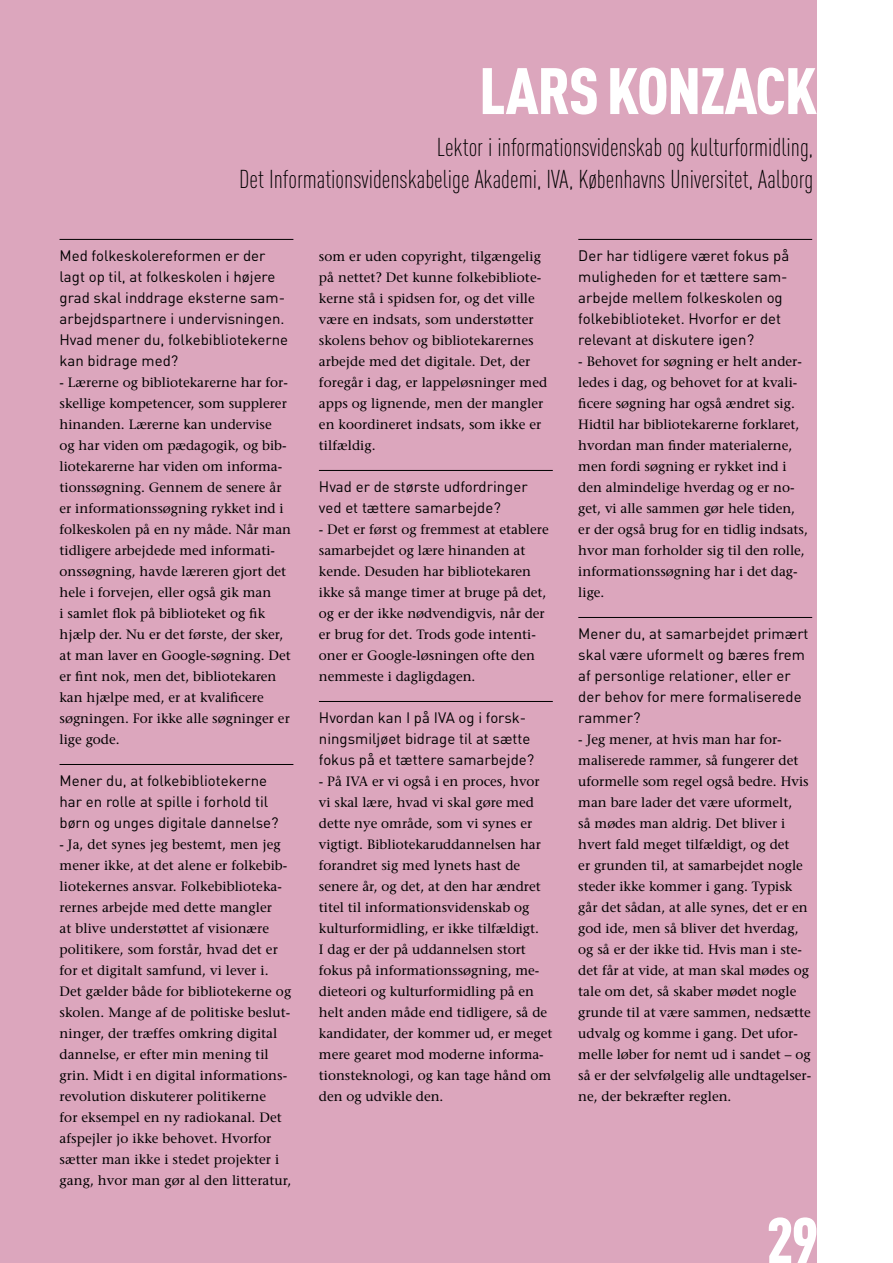
<style>
.page{position:relative;width:893px;height:1263px;background:#fff}
.page>*{position:absolute;margin:0;border:0;box-sizing:border-box;transform-origin:0 0}
.t1{font:900 condensed 64.5px "DINOT";letter-spacing:-.02em;color:#fff}
.t2{font:900 condensed 63.75px "DINOT";color:#fff}
.t3{font:300 condensed 25.5px/31.5px "DINOT";color:#000;text-align:right}
.t4{font:15px/21px "DIN";color:#000}
.t5{font:500 13.5px/21px "Stone Serif Std";color:#000}
</style>
<div class="page">
<div style="left:0;top:0;width:816px;height:1263px;background:#dca6bd"></div>
<hr style="left:60px;top:239px;width:233px;height:1px;background:#000">
<hr style="left:60px;top:764px;width:233px;height:1px;background:#000">
<hr style="left:319px;top:470px;width:234px;height:1px;background:#000">
<hr style="left:319px;top:701px;width:234px;height:1px;background:#000">
<hr style="left:578px;top:239px;width:234px;height:1px;background:#000">
<hr style="left:578px;top:617px;width:234px;height:1px;background:#000">
<h1 class="t1" style="left:479px;top:47px;width:339px">LARS KONZACK</h1>
<h3 class="t3" style="left:239px;top:130px;width:576px">Lektor i informationsvidenskab og kulturformidling,<br>Det Informationsvidenskabelige Akademi, IVA, Københavns Universitet, Aalborg</h3>
<p class="t4" style="left:60px;top:245px;width:230px">Med folkeskolereformen er der lagt op til, at folkeskolen i højere grad skal inddrage eksterne sam&shy;arbejdspartnere i undervisningen.<br>Hvad mener du, folkebibliotekerne kan bidrage med?</p>
<p class="t5" style="left:60px;top:372px;width:233px">- Lærerne og bibliotekarerne har for&shy;skellige kompetencer, som supplerer hinanden. Lærerne kan undervise<br>og har viden om pædagogik, og bib&shy;liotekarerne har viden om informa&shy;tionssøgning. Gennem de senere år er informationssøgning rykket ind i folkeskolen på en ny måde. Når man tidligere arbejdede med informati&shy;onssøgning, havde læreren gjort det hele i forvejen, eller også gik man<br>i samlet flok på biblioteket og fik hjælp der. Nu er det første, der sker, at man laver en Google-søgning. Det er fint nok, men det, bibliotekaren kan hjælpe med, er at kvalificere søgningen. For ikke alle søgninger er lige gode.</p>
<p class="t4" style="left:60px;top:770px;width:221px">Mener du, at folkebibliotekerne har en rolle at spille i forhold til børn og unges digitale dannelse?</p>
<p class="t5" style="left:60px;top:834px;width:233px">- Ja, det synes jeg bestemt, men jeg mener ikke, at det alene er folkebib&shy;liotekernes ansvar. Folkebiblioteka&shy;rernes arbejde med dette mangler<br>at blive understøttet af visionære politikere, som forstår, hvad det er for et digitalt samfund, vi lever i.<br>Det gælder både for bibliotekerne og skolen. Mange af de politiske beslut&shy;ninger, der træffes omkring digital dannelse, er efter min mening til grin. Midt i en digital informations&shy;revolution diskuterer politikerne<br>for eksempel en ny radiokanal. Det afspejler jo ikke behovet. Hvorfor sætter man ikke i stedet projekter i gang, hvor man gør al den litteratur,</p>
<p class="t5" style="left:319px;top:246px;width:230px">som er uden copyright, tilgængelig på nettet? Det kunne folkebibliote&shy;kerne stå i spidsen for, og det ville være en indsats, som understøtter skolens behov og bibliotekarernes arbejde med det digitale. Det, der foregår i dag, er lappeløsninger med apps og lignende, men der mangler en koordineret indsats, som ikke er tilfældig.</p>
<p class="t4" style="left:319px;top:476px;width:210px">Hvad er de største udfordringer ved et tættere samarbejde?</p>
<p class="t5" style="left:319px;top:519px;width:231px">- Det er først og fremmest at etablere samarbejdet og lære hinanden at kende. Desuden har bibliotekaren ikke så mange timer at bruge på det, og er der ikke nødvendigvis, når der er brug for det. Trods gode intenti&shy;oner er Google-løsningen ofte den nemmeste i dagligdagen.</p>
<p class="t4" style="left:319px;top:707px;width:217px">Hvordan kan I på IVA og i forsk&shy;ningsmiljøet bidrage til at sætte fokus på et tættere samarbejde?</p>
<p class="t5" style="left:319px;top:771px;width:235px">- På IVA er vi også i en proces, hvor vi skal lære, hvad vi skal gøre med dette nye område, som vi synes er vigtigt. Bibliotekaruddannelsen har forandret sig med lynets hast de senere år, og det, at den har ændret titel til informationsvidenskab og kulturformidling, er ikke tilfældigt.<br>I dag er der på uddannelsen stort fokus på informationssøgning, me&shy;dieteori og kulturformidling på en helt anden måde end tidligere, så de kandidater, der kommer ud, er meget mere gearet mod moderne informa&shy;tionsteknologi, og kan tage hånd om den og udvikle den.</p>
<p class="t4" style="left:578px;top:245px;width:212px">Der har tidligere været fokus på muligheden for et tættere sam&shy;arbejde mellem folkeskolen og folkebiblioteket. Hvorfor er det relevant at diskutere igen?</p>
<p class="t5" style="left:578px;top:351px;width:231px">- Behovet for søgning er helt ander&shy;ledes i dag, og behovet for at kvali&shy;ficere søgning har også ændret sig.<br>Hidtil har bibliotekarerne forklaret, hvordan man finder materialerne, men fordi søgning er rykket ind i den almindelige hverdag og er no&shy;get, vi alle sammen gør hele tiden, er der også brug for en tidlig indsats, hvor man forholder sig til den rolle, informationssøgning har i det dag&shy;lige.</p>
<p class="t4" style="left:578px;top:623px;width:232px">Mener du, at samarbejdet primært skal være uformelt og bæres frem af personlige relationer, eller er der behov for mere formaliserede rammer?</p>
<p class="t5" style="left:578px;top:729px;width:235px">- Jeg mener, at hvis man har for&shy;maliserede rammer, så fungerer det uformelle som regel også bedre. Hvis man bare lader det være uformelt,<br>så mødes man aldrig. Det bliver i hvert fald meget tilfældigt, og det<br>er grunden til, at samarbejdet nogle steder ikke kommer i gang. Typisk går det sådan, at alle synes, det er en god ide, men så bliver det hverdag, og så er der ikke tid. Hvis man i ste&shy;det får at vide, at man skal mødes og tale om det, så skaber mødet nogle grunde til at være sammen, nedsætte udvalg og komme i gang. Det ufor&shy;melle løber for nemt ud i sandet – og så er der selvfølgelig alle undtagelser&shy;ne, der bekræfter reglen.</p>
<h2 class="t2" style="left:792px;top:1197px;width:29px">9</h2>
</div>
